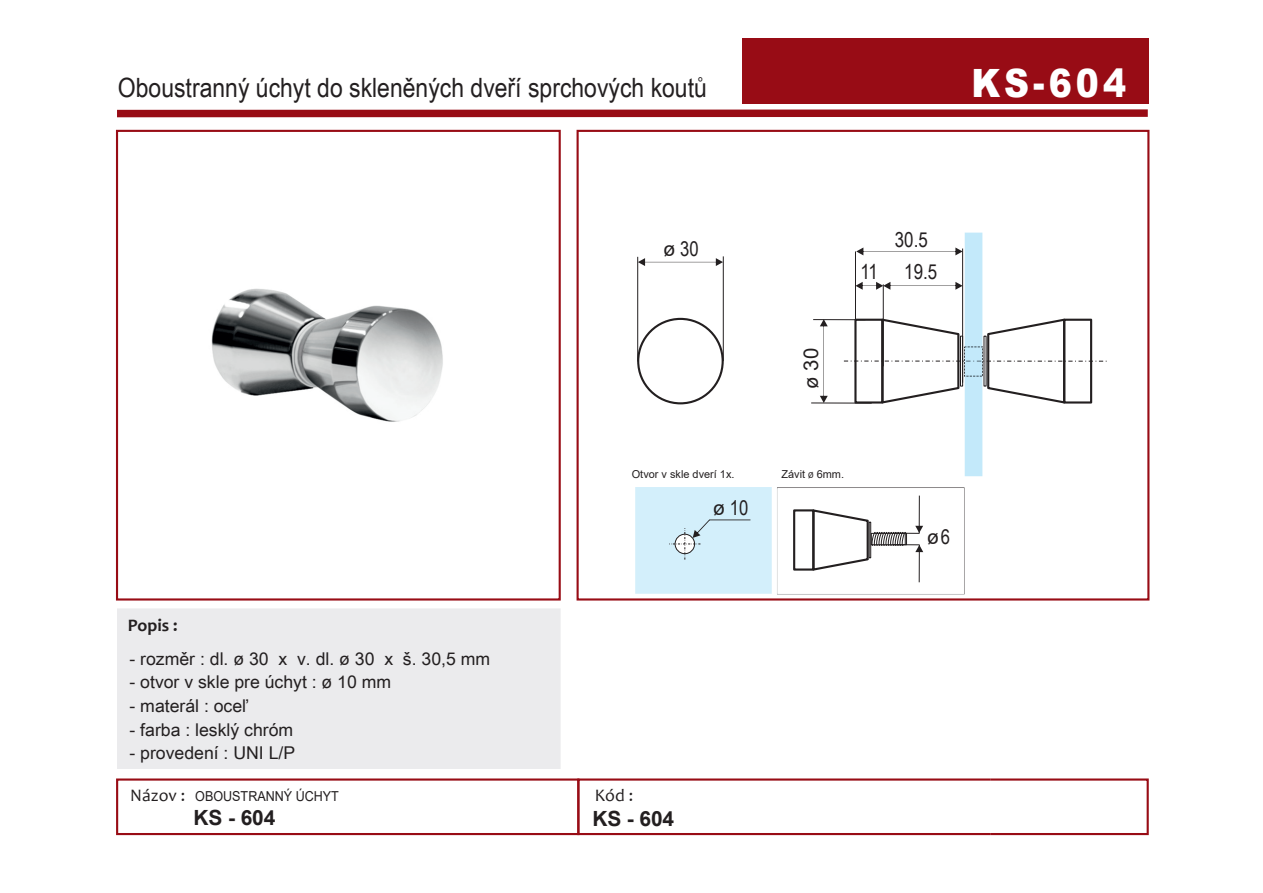
<style>
.page{position:relative;width:1263px;height:893px;background:#fff}
.page>*{position:absolute;margin:0;border:0;box-sizing:border-box;transform-origin:0 0}
.t1{font:900 39px "Arial";color:#fff;scale:.89 1}
.t2{font:26.55px "Arial Narrow";color:#231f20;scale:1.05 1}
.t3{font:700 21px "Arial";letter-spacing:-.005em;color:#231f20}
.t4{font:20.7px "Arial Narrow";color:#231f20}
.t5{font:20.4px "Arial Narrow";color:#231f20}
.t6{font:20.4px "Arial";color:#231f20}
.t7{font:17.7px/12.9px "Arial Unicode MS";color:#231f20}
.t8{font:700 17.7px "Candara";color:#231f20}
.t9{font:17.7px "Candara";color:#231f20}
.t10{font:13.65px "Arial";color:#231f20;scale:.92 1}
.t11{font:10.95px "Arial";color:#231f20}
.s1{font-family:"Arial"}
.s2{font-family:"Candara";font-size:17.7px}
.s3{font-family:"News Gothic BT"}
.s4{font-family:"Arial Narrow"}
</style>
<div class="page">
<svg style="left:117px;top:109px;width:1031px;height:8px;background:#a01f27"></svg>
<div style="left:116px;top:130px;width:445px;height:471px;border:2px solid #980c15"></div>
<div style="left:990px;top:778px;width:159px;height:57px;border:2px solid #980c15"></div>
<div style="left:577px;top:778px;width:415px;height:57px;border:2px solid #980c15"></div>
<div style="left:116px;top:778px;width:463px;height:57px;border:2px solid #980c15"></div>
<div style="left:743px;top:38px;width:406px;height:66px;background:#980c15"></div>
<img style="left:211px;top:288px;width:232px;height:134px">
<div style="left:636px;top:488px;width:136px;height:106px;background:#d3effb"></div>
<div style="left:637px;top:318px;width:87px;height:86px;border:2px solid #231f20;border-radius:50%"></div>
<svg style="left:856px;top:247px;width:107px;height:8px"></svg>
<hr style="left:637px;top:257px;width:1px;height:105px;background:#231f20">
<hr style="left:855px;top:251px;width:1px;height:115px;background:#231f20">
<svg style="left:638px;top:258px;width:85px;height:8px"></svg>
<hr style="left:723px;top:256px;width:1px;height:105px;background:#231f20">
<hr style="left:962px;top:249px;width:1px;height:134px;background:#231f20">
<hr style="left:811px;top:403px;width:61px;height:1px;background:#231f20">
<svg style="left:669px;top:519px;width:81px;height:41px;background:#cde5f0"></svg>
<hr style="left:883px;top:284px;width:1px;height:82px;background:#231f20">
<svg style="left:856px;top:282px;width:107px;height:8px"></svg>
<svg style="left:813px;top:317px;width:294px;height:88px"></svg>
<div style="left:576px;top:130px;width:573px;height:471px;border:2px solid #980c15"></div>
<img style="left:777px;top:487px;width:187px;height:107px">
<div style="left:793px;top:509px;width:21px;height:62px;border:2px solid #231f20"></div>
<svg style="left:811px;top:508px;width:112px;height:64px"></svg>
<div style="left:869px;top:522px;width:2px;height:36px;border:1px solid #231f20"></div>
<h2 class="t2" style="left:118px;top:68px;width:562px">Oboustranný úchyt do skleněných dveří sprchových koutů</h2>
<h1 class="t1" style="left:971px;top:55px;width:175px">KS-604</h1>
<p class="t5" style="left:663px;top:234px;width:37px"><span class="s1">ø</span> 30</p>
<p class="t11" style="left:632px;top:467px;width:104px">Otvor v skle dverí 1x.</p>
<p class="t5" style="left:713px;top:493px;width:37px"><span class="s1">ø</span> 10</p>
<p class="t8" style="left:128px;top:614px;width:51px">Popis :</p>
<p class="t7" style="left:130px;top:652px;width:362px">- rozměr : dl. <span class="s1">ø</span> 30 x v. dl. <span class="s1">ø</span> 30 x š. 30,5 mm</p>
<p class="t7" style="left:245px;top:675px;width:148px;text-indent:-115px">- otvor v skle pre úchyt : ø 10 mm ,</p>
<p class="t7" style="left:130px;top:699px;width:118px">- materál : ocel</p>
<p class="t7" style="left:130px;top:722px;width:165px">- farba : lesklý chróm</p>
<p class="t7" style="left:130px;top:746px;width:167px">- provedení : UNI L/P</p>
<p class="t10" style="left:130px;top:786px;width:228px"><span class="s2">Názov :</span> OBOUSTRANNÝ ÚCHYT</p>
<p class="t9" style="left:595px;top:784px;width:40px">Kód :</p>
<p class="t3" style="left:193px;top:803px;width:83px">KS - 604</p>
<p class="t3" style="left:592px;top:803px;width:83px">KS - 604</p>
<p class="t6" style="left:797px;top:389px;width:42px;rotate:-90deg">ø 30</p>
<p class="t4" style="left:895px;top:225px;width:34px">30.5</p>
<p class="t4" style="left:860px;top:257px;width:19px">11</p>
<p class="t4" style="left:904px;top:257px;width:34px">19.5</p>
<p class="t11" style="left:781px;top:467px;width:64px">Závit <span class="s3">ø</span> 6mm.</p>
<p class="t6" style="left:927px;top:523px;width:25px">ø<span class="s4">6</span></p>
</div>
